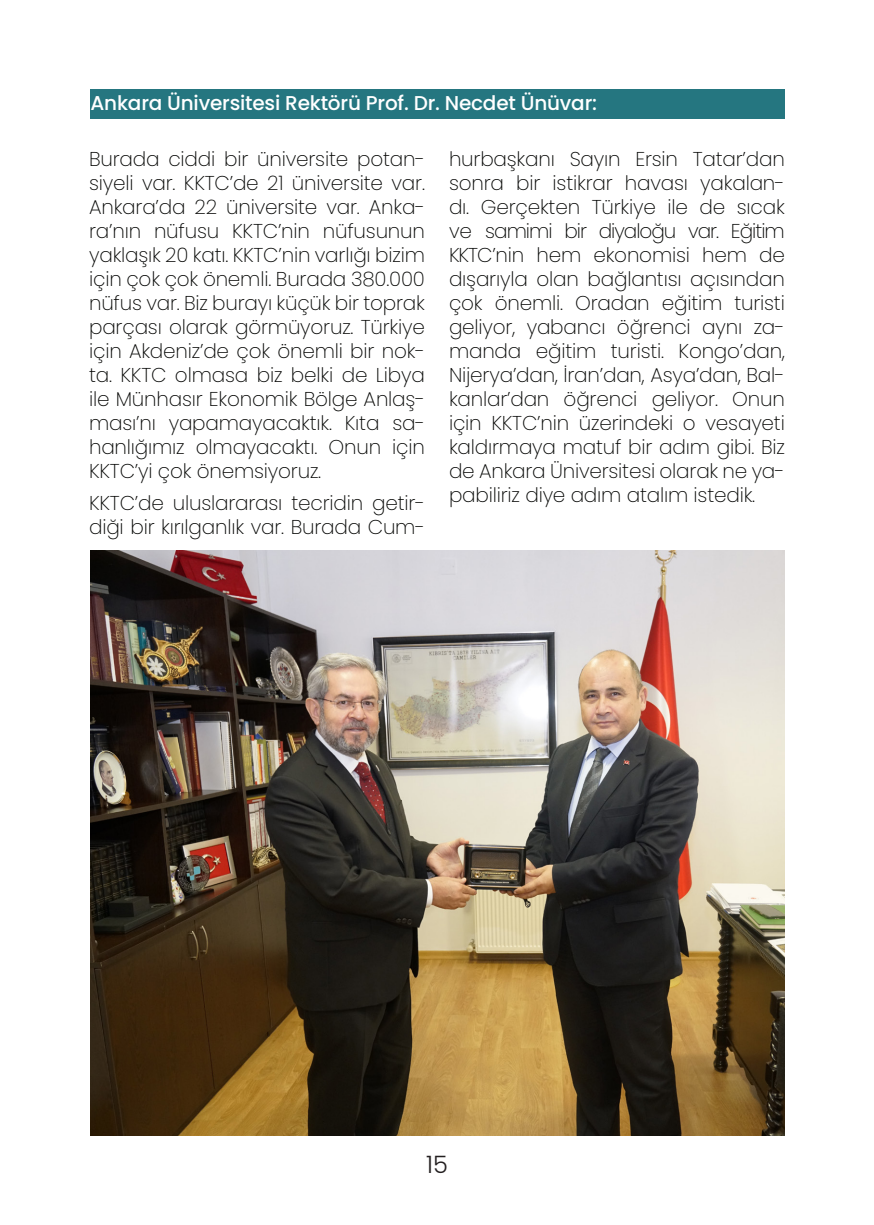
<style>
.page{position:relative;width:874px;height:1225px;background:#fff}
.page>*{position:absolute;margin:0;border:0;box-sizing:border-box;transform-origin:0 0}
.t1{font:300 24px "Poppins";color:#231f20}
.İÇ_YAZILAR{font:200 20px/24px "Poppins";letter-spacing:-.01em;color:#040503;text-align:justify}
.İÇ_YAZILAR-2{font:500 20px "Poppins";letter-spacing:-.01em;color:#fff}
</style>
<div class="page">
<div style="left:90px;top:89px;width:694px;height:30px;background:#257680"></div>
<img style="left:90px;top:550px;width:694px;height:586px">
<p class="İÇ_YAZILAR-2" style="left:90px;top:91px;width:508px">Ankara Üniversitesi Rektörü Prof. Dr. Necdet Ünüvar:</p>
<p class="İÇ_YAZILAR" style="left:89px;top:147px;width:337px">Burada ciddi bir üniversite potan&shy;siyeli var. KKTC’de 21 üniversite var.<br>Ankara’da 22 üniversite var. Anka&shy;ra’nın nüfusu KKTC’nin nüfusunun yaklaşık 20 katı. KKTC’nin varlığı bizim için çok çok önemli. Burada 380.000 nüfus var. Biz burayı küçük bir toprak parçası olarak görmüyoruz. Türkiye için Akdeniz’de çok önemli bir nok&shy;ta. KKTC olmasa biz belki de Libya ile Münhasır Ekonomik Bölge Anlaş&shy;ması’nı yapamayacaktık. Kıta sa&shy;hanlığımız olmayacaktı. Onun için KKTC’yi çok önemsiyoruz.</p>
<p class="İÇ_YAZILAR" style="left:89px;top:491px;width:337px">KKTC’de uluslararası tecridin getir&shy;diği bir kırılganlık var. Burada Cum-</p>
<p class="İÇ_YAZILAR" style="left:449px;top:147px;width:337px">hurbaşkanı Sayın Ersin Tatar’dan sonra bir istikrar havası yakalan&shy;dı. Gerçekten Türkiye ile de sıcak ve samimi bir diyaloğu var. Eğitim KKTC’nin hem ekonomisi hem de dışarıyla olan bağlantısı açısından çok önemli. Oradan eğitim turisti geliyor, yabancı öğrenci aynı za&shy;manda eğitim turisti. Kongo’dan, Nijerya’dan, İran’dan, Asya’dan, Bal&shy;kanlar’dan öğrenci geliyor. Onun için KKTC’nin üzerindeki o vesayeti kaldırmaya matuf bir adım gibi. Biz de Ankara Üniversitesi olarak ne ya&shy;pabiliriz diye adım atalım istedik.</p>
<p class="t1" style="left:426px;top:1151px;width:23px">15</p>
</div>
